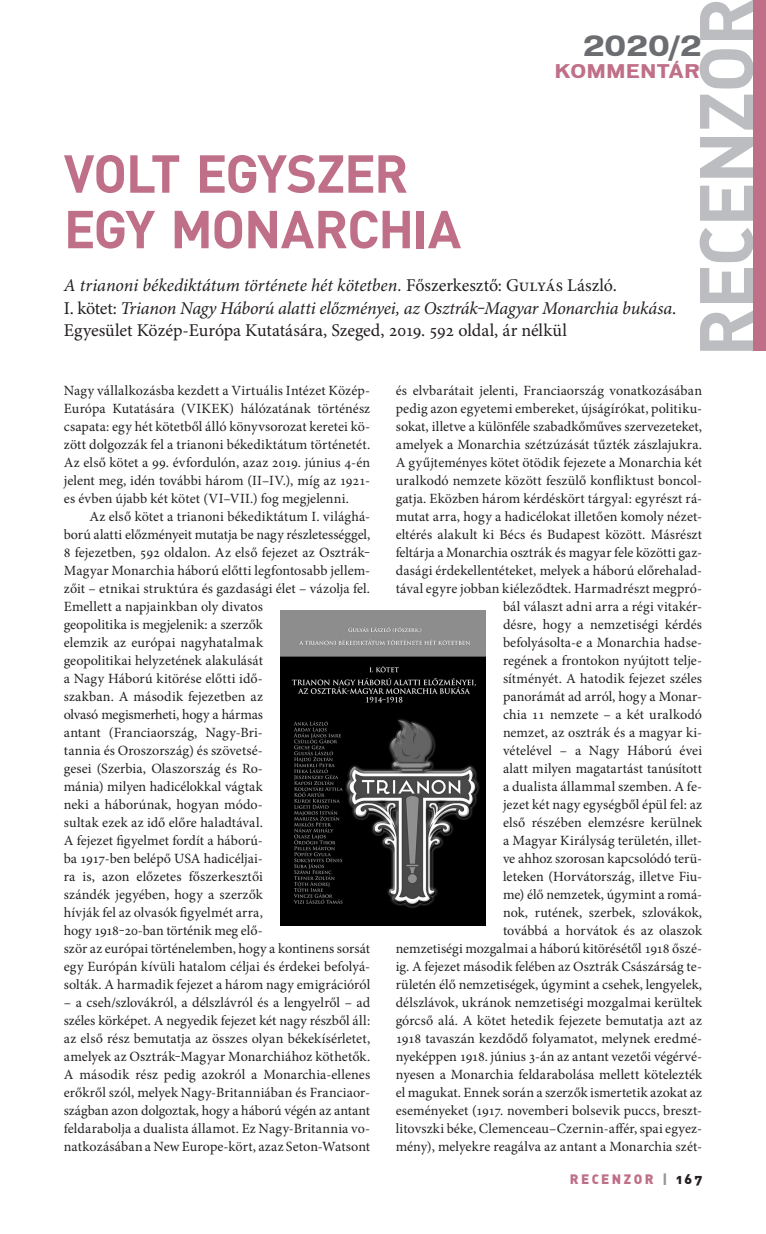
<style>
.page{position:relative;width:766px;height:1234px;background:#fff}
.page>*{position:absolute;margin:0;border:0;box-sizing:border-box;transform-origin:0 0}
.t1{font:700 74.7px "DIN Alt PFL";letter-spacing:.02em;color:#bcbdc0}
.t2{font:700 52.5px/55.5px "DINPFL";letter-spacing:.015em;color:#bf6f88}
.t3{font:700 26.7px "Vonnes PFL";color:#6c6d70}
.t4{font:italic 18px/22.5px "Minion Pro";letter-spacing:-.01em;color:#231f20}
.t5{font:700 18px "Vonnes PFL";letter-spacing:.065em;color:#bf6f88}
.t6{font:14.1px/18px "Minion Pro";letter-spacing:.005em;color:#231f20;text-align:justify}
.t7{font:13.5px "DIN Alt Blk PFL";letter-spacing:.2em;color:#bf6f88}
.s1{font-style:normal}
.s2{color:#939598}
.s3{color:#231f20}
</style>
<div class="page">
<img style="left:280px;top:610px;width:206px;height:315px">
<div style="left:753px;top:0;width:12px;height:351px;background:#bf6f88"></div>
<h1 class="t1" style="left:677px;top:357px;width:359px;rotate:-90deg">RECENZOR</h1>
<h3 class="t3" style="left:583px;top:30px;width:119px">2020/2</h3>
<p class="t5" style="left:554px;top:60px;width:145px">KOMMENTÁR</p>
<h2 class="t2" style="left:64px;top:144px;width:397px">VOLT EGYSZER<br>EGY MONARCHIA</h2>
<p class="t4" style="left:64px;top:275px;width:613px">A trianoni békediktátum története hét kötetben. <span class="s1">Főszerkesztő: Gulyás László.<br>I. kötet:</span> Trianon Nagy Háború alatti előzményei, az Osztrák‒Magyar Monarchia bukása<span class="s1">.<br>Egyesület Közép-Európa Kutatására, Szeged, 2019. 592 oldal, ár nélkül</span></p>
<p class="t6" style="left:64px;top:381px;width:308px">Nagy vállalkozásba kezdett a Virtuális Intézet Közép-Európa Kutatására (VIKEK) hálózatának történész csapata: egy hét kötetből álló könyvsorozat keretei kö&shy;zött dolgozzák fel a trianoni békediktátum történetét.<br>Az első kötet a 99. évfordulón, azaz 2019. június 4-én jelent meg, idén további három (II–IV.), míg az 1921- es évben újabb két kötet (VI–VII.) fog megjelenni.</p>
<p class="t6" style="left:64px;top:507px;width:308px;text-align:left;text-indent:26px">Az első kötet a trianoni békediktátum I. világhá&shy;ború alatti előzményeit mutatja be nagy részletességgel, 8 fejezetben, 592 oldalon. Az első fejezet az Osztrák‒ Magyar Monarchia háború előtti legfontosabb jellem&shy;zőit – etnikai struktúra és gazdasági élet – vázolja fel.<br>Emellett a napjainkban oly divatos<br>geopolitika is megjelenik: a szerzők<br>elemzik az európai nagyhatalmak<br>geopolitikai helyzetének alakulását<br>a Nagy Háború kitörése előtti idő-<br>szakban. A második fejezetben az<br>olvasó megismerheti, hogy a hármas<br>antant (Franciaország, Nagy-Bri-<br>tannia és Oroszország) és szövetsé-<br>gesei (Szerbia, Olaszország és Ro-<br>mánia) milyen hadicélokkal vágtak<br>neki a háborúnak, hogyan módo-<br>sultak ezek az idő előre haladtával.<br>A fejezet figyelmet fordít a háború-<br>ba 1917-ben belépő USA hadicéljai-<br>ra is, azon előzetes főszerkesztői<br>szándék jegyében, hogy a szerzők<br>hívják fel az olvasók figyelmét arra,<br>hogy 1918‒20-ban történik meg elő-<br>ször az európai történelemben, hogy a kontinens sorsát egy Európán kívüli hatalom céljai és érdekei befolyá&shy;solták. A harmadik fejezet a három nagy emigrációról</p>
<p class="t6" style="left:64px;top:993px;width:308px">– a cseh/szlovákról, a délszlávról és a lengyelről – ad széles körképet. A negyedik fejezet két nagy részből áll: az első rész bemutatja az összes olyan békekísérletet, amelyek az Osztrák‒Magyar Monarchiához köthetők.<br>A második rész pedig azokról a Monarchia-ellenes erőkről szól, melyek Nagy-Britanniában és Franciaor&shy;szágban azon dolgoztak, hogy a háború végén az antant feldarabolja a dualista államot. Ez Nagy-Britannia vo&shy;natkozásában a New Europe-kört, azaz Seton-Watsont</p>
<p class="t6" style="left:395px;top:381px;width:308px;text-align:right">és elvbarátait jelenti, Franciaország vonatkozásában pedig azon egyetemi embereket, újságírókat, politiku&shy;sokat, illetve a különféle szabadkőműves szervezeteket, amelyek a Monarchia szétzúzását tűzték zászlajukra.<br>A gyűjteményes kötet ötödik fejezete a Monarchia két uralkodó nemzete között feszülő konfliktust boncol&shy;gatja. Eközben három kérdéskört tárgyal: egyrészt rá&shy;mutat arra, hogy a hadicélokat illetően komoly nézet&shy;eltérés alakult ki Bécs és Budapest között. Másrészt feltárja a Monarchia osztrák és magyar fele közötti gaz&shy;dasági érdekellentéteket, melyek a háború előrehalad&shy;tával egyre jobban kiéleződtek. Harmadrészt megpró&shy;bál választ adni arra a régi vitakér-<br>désre, hogy a nemzetiségi kérdés<br>befolyásolta-e a Monarchia hadse-<br>regének a frontokon nyújtott telje-<br>sítményét. A hatodik fejezet széles<br>panorámát ad arról, hogy a Monar-<br>chia 11 nemzete – a két uralkodó<br>nemzet, az osztrák és a magyar ki-<br>vételével – a Nagy Háború évei<br>alatt milyen magatartást tanúsított<br>a dualista állammal szemben. A fe-<br>jezet két nagy egységből épül fel: az<br>első részében elemzésre kerülnek<br>a Magyar Királyság területén, illet-<br>ve ahhoz szorosan kapcsolódó terü-<br>leteken (Horvátország, illetve Fiu-<br>me) élő nemzetek, úgymint a romá-<br>nok, rutének, szerbek, szlovákok,<br>továbbá a horvátok és az olaszok<br>nemzetiségi mozgalmai a háború kitörésétől 1918 őszé&shy;ig. A fejezet második felében az Osztrák Császárság te&shy;rületén élő nemzetiségek, úgymint a csehek, lengyelek, délszlávok, ukránok nemzetiségi mozgalmai kerültek górcső alá. A kötet hetedik fejezete bemutatja azt az 1918 tavaszán kezdődő folyamatot, melynek eredmé&shy;nyeképpen 1918. június 3-án az antant vezetői végérvé&shy;nyesen a Monarchia feldarabolása mellett kötelezték el magukat. Ennek során a szerzők ismertetik azokat az eseményeket (1917. novemberi bolsevik puccs, breszt&shy;litovszki béke, Clemenceau–Czernin-affér, spai egyez&shy;mény), melyekre reagálva az antant a Monarchia szét-</p>
<p class="t7" style="left:569px;top:1169px;width:134px">RECENZOR <span class="s2">|</span> <span class="s3">167</span></p>
</div>
